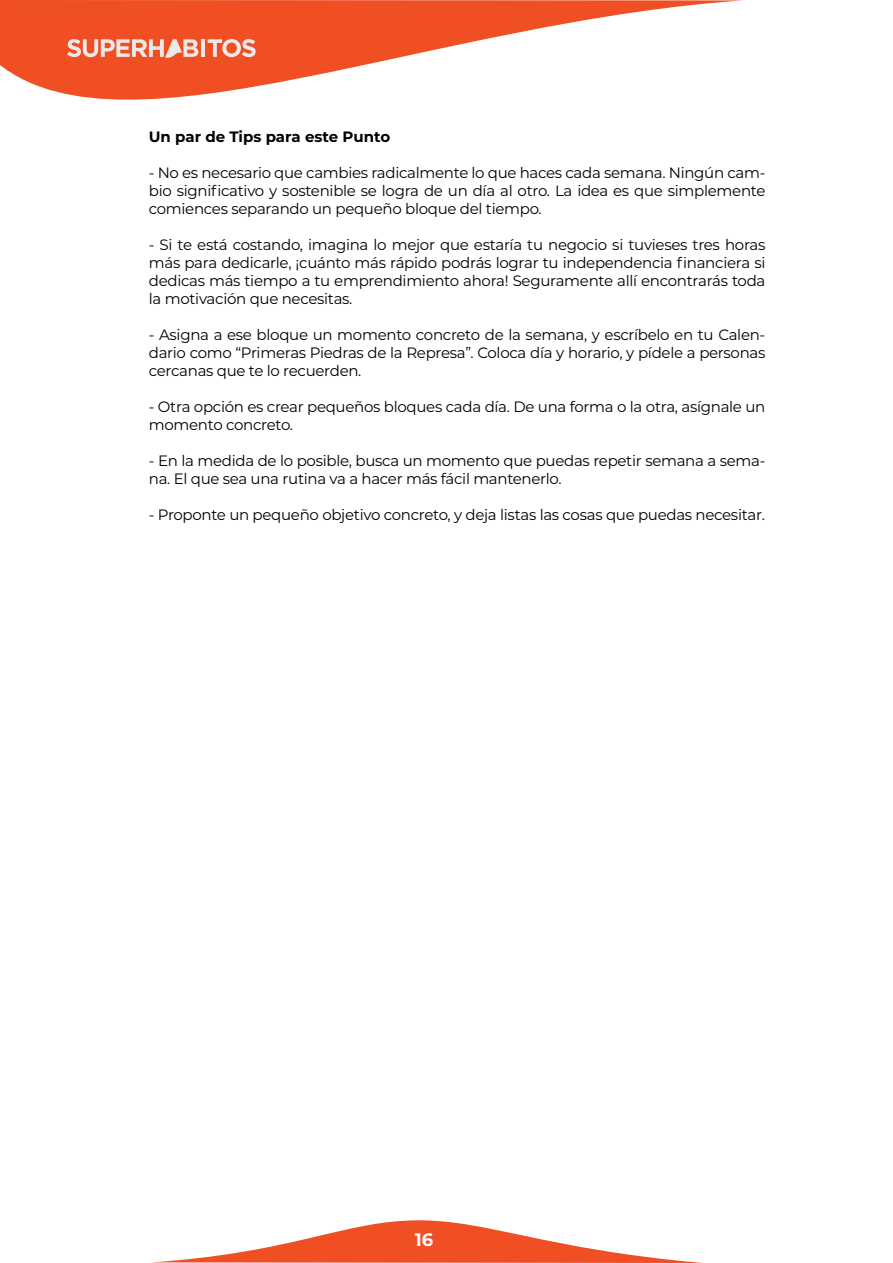
<style>
.page{position:relative;width:893px;height:1263px;background:#fff}
.page>*{position:absolute;margin:0;border:0;box-sizing:border-box;transform-origin:0 0}
.t1{font:700 18px "Montserrat";color:#fcfcfc}
.t2{font:15px/18px "Montserrat";letter-spacing:-.02em;color:#000;text-align:justify}
.t3{font:700 15px "Montserrat";color:#000}
</style>
<div class="page">
<svg style="left:0;top:0;width:744px;height:100px;fill:#f04f24"></svg>
<hr style="left:201px;top:39px;width:4px;height:18px;background:#ede8e8">
<svg style="left:208px;top:39px;width:48px;height:18px"></svg>
<svg style="left:67px;top:39px;width:131px;height:19px;background:#ee9e89"></svg>
<svg style="left:151px;top:1220px;width:551px;height:43px"></svg>
<p class="t3" style="left:149px;top:126px;width:243px">Un par de Tips para este Punto</p>
<p class="t2" style="left:149px;top:163px;width:618px">- No es necesario que cambies radicalmente lo que haces cada semana. Ningún cam&shy;bio significativo y sostenible se logra de un día al otro. La idea es que simplemente comiences separando un pequeño bloque del tiempo.</p>
<p class="t2" style="left:149px;top:235px;width:618px">- Si te está costando, imagina lo mejor que estaría tu negocio si tuvieses tres horas más para dedicarle, ¡cuánto más rápido podrás lograr tu independencia financiera si dedicas más tiempo a tu emprendimiento ahora! Seguramente allí encontrarás toda la motivación que necesitas.</p>
<p class="t2" style="left:149px;top:325px;width:618px">- Asigna a ese bloque un momento concreto de la semana, y escríbelo en tu Calen&shy;dario como “Primeras Piedras de la Represa”. Coloca día y horario, y pídele a personas cercanas que te lo recuerden.</p>
<p class="t2" style="left:149px;top:397px;width:618px">- Otra opción es crear pequeños bloques cada día. De una forma o la otra, asígnale un momento concreto.</p>
<p class="t2" style="left:149px;top:451px;width:618px">- En la medida de lo posible, busca un momento que puedas repetir semana a sema&shy;na. El que sea una rutina va a hacer más fácil mantenerlo.</p>
<p class="t2" style="left:149px;top:505px;width:617px">- Proponte un pequeño objetivo concreto, y deja listas las cosas que puedas necesitar.</p>
<p class="t1" style="left:415px;top:1227px;width:20px">16</p>
</div>
